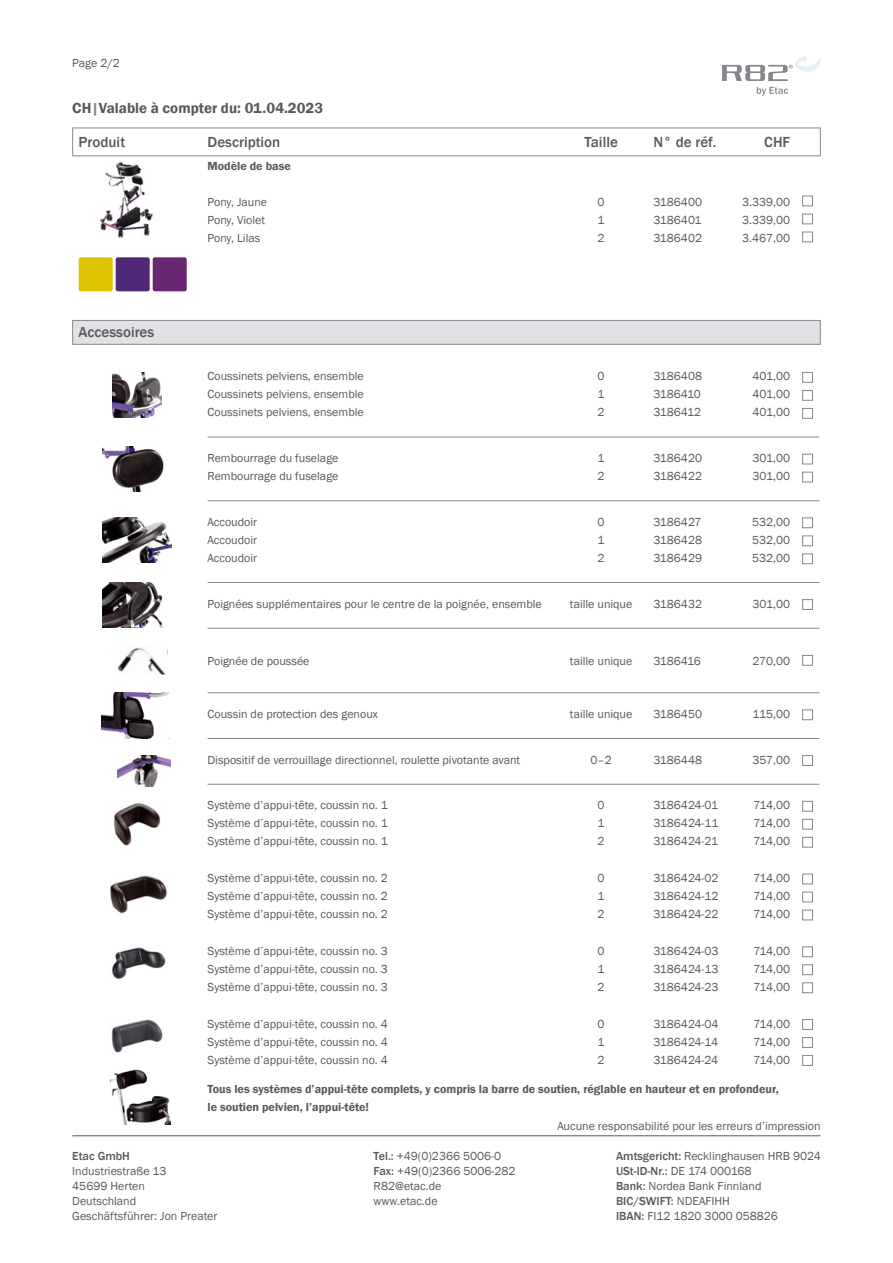
<style>
.page{position:relative;width:893px;height:1263px;background:#fff}
.page>*{position:absolute;margin:0;border:0;box-sizing:border-box;transform-origin:0 0}
.t1{font:500 15px "Franklin Gothic";color:#58595b}
.t2{font:600 15px "Franklin Gothic";color:#58595b}
.t3{font:12px/18px "Franklin Gothic";color:#58595b;text-align:justify}
.t4{font:600 12px/18px "Franklin Gothic";color:#58595b}
.t5{font:500 12px "Franklin Gothic";color:#58595b}
.t6{font:12px "Franklin Gothic";letter-spacing:-.02em;color:#58595b}
.s1{color:#84888c}
.s2{font-weight:500}
</style>
<div class="page">
<svg style="left:722px;top:56px;width:99px;height:25px"></svg>
<svg style="left:757px;top:87px;width:31px;height:9px"></svg>
<hr style="left:555px;top:128px;width:92px;height:1px;background:#84888c">
<hr style="left:647px;top:128px;width:83px;height:1px;background:#84888c">
<svg style="left:72px;top:320px;width:749px;height:25px"></svg>
<hr style="left:72px;top:128px;width:130px;height:1px;background:#84888c">
<svg style="left:72px;top:128px;width:1px;height:27px"></svg>
<hr style="left:202px;top:128px;width:353px;height:1px;background:#84888c">
<hr style="left:730px;top:128px;width:66px;height:1px;background:#84888c">
<hr style="left:72px;top:155px;width:130px;height:1px;background:#84888c">
<hr style="left:202px;top:155px;width:353px;height:1px;background:#84888c">
<hr style="left:555px;top:155px;width:92px;height:1px;background:#84888c">
<hr style="left:647px;top:155px;width:83px;height:1px;background:#84888c">
<hr style="left:730px;top:155px;width:66px;height:1px;background:#84888c">
<svg style="left:796px;top:128px;width:25px;height:28px"></svg>
<img style="left:100px;top:162px;width:53px;height:75px">
<img style="left:79px;top:257px;width:34px;height:34px">
<img style="left:116px;top:257px;width:34px;height:34px">
<img style="left:153px;top:257px;width:34px;height:34px">
<div style="left:802px;top:196px;width:11px;height:10px;border:1px solid #84888c"></div>
<div style="left:802px;top:214px;width:11px;height:10px;border:1px solid #84888c"></div>
<div style="left:802px;top:232px;width:11px;height:10px;border:1px solid #84888c"></div>
<img style="left:112px;top:372px;width:50px;height:45px">
<div style="left:802px;top:372px;width:11px;height:11px;border:1px solid #84888c"></div>
<div style="left:802px;top:390px;width:11px;height:11px;border:1px solid #84888c"></div>
<div style="left:802px;top:408px;width:11px;height:11px;border:1px solid #84888c"></div>
<img style="left:103px;top:446px;width:61px;height:45px">
<hr style="left:208px;top:437px;width:611px;height:1px;background:#84888c">
<div style="left:802px;top:454px;width:11px;height:10px;border:1px solid #84888c"></div>
<div style="left:802px;top:472px;width:11px;height:10px;border:1px solid #84888c"></div>
<hr style="left:208px;top:500px;width:611px;height:1px;background:#84888c">
<img style="left:103px;top:517px;width:68px;height:46px">
<div style="left:802px;top:517px;width:11px;height:11px;border:1px solid #84888c"></div>
<div style="left:802px;top:535px;width:11px;height:11px;border:1px solid #84888c"></div>
<div style="left:802px;top:553px;width:11px;height:11px;border:1px solid #84888c"></div>
<img style="left:103px;top:582px;width:60px;height:46px">
<hr style="left:208px;top:582px;width:611px;height:1px;background:#84888c">
<div style="left:802px;top:599px;width:11px;height:11px;border:1px solid #84888c"></div>
<hr style="left:208px;top:628px;width:611px;height:1px;background:#84888c">
<img style="left:117px;top:647px;width:51px;height:27px">
<div style="left:802px;top:655px;width:11px;height:11px;border:1px solid #84888c"></div>
<img style="left:101px;top:693px;width:68px;height:45px">
<hr style="left:208px;top:692px;width:611px;height:1px;background:#84888c">
<div style="left:802px;top:709px;width:11px;height:11px;border:1px solid #84888c"></div>
<hr style="left:208px;top:738px;width:611px;height:1px;background:#84888c">
<img style="left:117px;top:755px;width:53px;height:31px">
<div style="left:802px;top:755px;width:11px;height:11px;border:1px solid #84888c"></div>
<hr style="left:208px;top:784px;width:611px;height:1px;background:#84888c">
<img style="left:113px;top:803px;width:48px;height:42px">
<div style="left:802px;top:801px;width:11px;height:10px;border:1px solid #84888c"></div>
<div style="left:802px;top:819px;width:11px;height:10px;border:1px solid #84888c"></div>
<div style="left:802px;top:837px;width:11px;height:10px;border:1px solid #84888c"></div>
<img style="left:110px;top:875px;width:57px;height:39px">
<div style="left:802px;top:874px;width:11px;height:10px;border:1px solid #84888c"></div>
<div style="left:802px;top:892px;width:11px;height:10px;border:1px solid #84888c"></div>
<div style="left:802px;top:910px;width:11px;height:10px;border:1px solid #84888c"></div>
<img style="left:111px;top:947px;width:55px;height:32px">
<div style="left:802px;top:946px;width:11px;height:11px;border:1px solid #84888c"></div>
<div style="left:802px;top:964px;width:11px;height:11px;border:1px solid #84888c"></div>
<div style="left:802px;top:982px;width:11px;height:11px;border:1px solid #84888c"></div>
<img style="left:111px;top:1019px;width:52px;height:34px">
<div style="left:802px;top:1019px;width:11px;height:11px;border:1px solid #84888c"></div>
<div style="left:802px;top:1037px;width:11px;height:11px;border:1px solid #84888c"></div>
<div style="left:802px;top:1055px;width:11px;height:11px;border:1px solid #84888c"></div>
<img style="left:110px;top:1069px;width:61px;height:55px">
<hr style="left:72px;top:1135px;width:749px;height:1px;background:#58595b">
<p class="t3" style="left:72px;top:54px;width:49px">Page 2/2</p>
<p class="t2" style="left:72px;top:99px;width:252px">CH<span class="s1">|</span>Valable à compter du: 01.04.2023</p>
<p class="t1" style="left:79px;top:133px;width:48px">Produit</p>
<p class="t1" style="left:208px;top:133px;width:74px">Description</p>
<p class="t1" style="left:584px;top:133px;width:35px">Taille</p>
<p class="t1" style="left:653px;top:133px;width:65px">N° de réf.</p>
<p class="t1" style="left:764px;top:133px;width:27px">CHF</p>
<p class="t4" style="left:208px;top:157px;width:85px">Modèle de base</p>
<p class="t3" style="left:208px;top:193px;width:61px;text-align:left">Pony, Jaune<br>Pony, Violet<br>Pony, Lilas</p>
<p class="t3" style="left:598px;top:193px;width:9px">0<br>1<br>2</p>
<p class="t3" style="left:653px;top:193px;width:50px">3186400<br>3186401<br>3186402</p>
<p class="t3" style="left:742px;top:193px;width:50px">3.339,00<br>3.339,00<br>3.467,00</p>
<p class="t1" style="left:79px;top:323px;width:77px">Accessoires</p>
<p class="t3" style="left:208px;top:368px;width:158px">Coussinets pelviens, ensemble Coussinets pelviens, ensemble Coussinets pelviens, ensemble</p>
<p class="t3" style="left:598px;top:368px;width:9px">0<br>1<br>2</p>
<p class="t3" style="left:653px;top:368px;width:50px">3186408<br>3186410<br>3186412</p>
<p class="t3" style="left:753px;top:368px;width:39px">401,00<br>401,00<br>401,00</p>
<p class="t3" style="left:208px;top:449px;width:132px">Rembourrage du fuselage<br>Rembourrage du fuselage</p>
<p class="t3" style="left:598px;top:449px;width:9px">1<br>2</p>
<p class="t3" style="left:653px;top:449px;width:50px">3186420<br>3186422</p>
<p class="t3" style="left:753px;top:449px;width:39px">301,00<br>301,00</p>
<p class="t3" style="left:208px;top:513px;width:51px">Accoudoir Accoudoir Accoudoir</p>
<p class="t3" style="left:598px;top:513px;width:9px">0<br>1<br>2</p>
<p class="t3" style="left:653px;top:513px;width:50px">3186427<br>3186428<br>3186429</p>
<p class="t3" style="left:752px;top:513px;width:40px">532,00<br>532,00<br>532,00</p>
<p class="t3" style="left:208px;top:595px;width:336px">Poignées supplémentaires pour le centre de la poignée, ensemble</p>
<p class="t3" style="left:570px;top:595px;width:64px">taille unique</p>
<p class="t3" style="left:653px;top:595px;width:50px">3186432</p>
<p class="t3" style="left:753px;top:595px;width:39px">301,00</p>
<p class="t3" style="left:208px;top:652px;width:103px">Poignée de poussée</p>
<p class="t3" style="left:570px;top:652px;width:64px">taille unique</p>
<p class="t6" style="left:653px;top:653px;width:49px">3186416</p>
<p class="t3" style="left:753px;top:652px;width:39px">270,00</p>
<p class="t3" style="left:208px;top:705px;width:172px">Coussin de protection des genoux</p>
<p class="t3" style="left:570px;top:705px;width:64px">taille unique</p>
<p class="t3" style="left:653px;top:705px;width:50px">3186450</p>
<p class="t3" style="left:752px;top:705px;width:39px">115,00</p>
<p class="t3" style="left:208px;top:751px;width:314px">Dispositif de verrouillage directionnel, roulette pivotante avant</p>
<p class="t3" style="left:591px;top:751px;width:23px">0–2</p>
<p class="t3" style="left:653px;top:751px;width:50px">3186448</p>
<p class="t3" style="left:753px;top:751px;width:39px">357,00</p>
<p class="t3" style="left:208px;top:797px;width:182px">Système d’appui-tête, coussin no. 1<br>Système d’appui-tête, coussin no. 1<br>Système d’appui-tête, coussin no. 1</p>
<p class="t3" style="left:598px;top:797px;width:9px">0<br>1<br>2</p>
<p class="t3" style="left:653px;top:797px;width:66px">3186424-01<br>3186424-11<br>3186424-21</p>
<p class="t3" style="left:753px;top:797px;width:38px">714,00<br>714,00<br>714,00</p>
<p class="t3" style="left:208px;top:869px;width:182px">Système d’appui-tête, coussin no. 2<br>Système d’appui-tête, coussin no. 2<br>Système d’appui-tête, coussin no. 2</p>
<p class="t3" style="left:598px;top:869px;width:9px">0<br>1<br>2</p>
<p class="t3" style="left:653px;top:869px;width:67px">3186424-02<br>3186424-12<br>3186424-22</p>
<p class="t3" style="left:753px;top:869px;width:38px">714,00<br>714,00<br>714,00</p>
<p class="t3" style="left:208px;top:942px;width:182px">Système d’appui-tête, coussin no. 3<br>Système d’appui-tête, coussin no. 3<br>Système d’appui-tête, coussin no. 3</p>
<p class="t3" style="left:598px;top:942px;width:9px">0<br>1<br>2</p>
<p class="t3" style="left:653px;top:942px;width:67px">3186424-03<br>3186424-13<br>3186424-23</p>
<p class="t3" style="left:753px;top:942px;width:38px">714,00<br>714,00<br>714,00</p>
<p class="t3" style="left:208px;top:1015px;width:182px">Système d’appui-tête, coussin no. 4<br>Système d’appui-tête, coussin no. 4<br>Système d’appui-tête, coussin no. 4</p>
<p class="t3" style="left:598px;top:1015px;width:9px">0<br>1<br>2</p>
<p class="t3" style="left:653px;top:1015px;width:67px">3186424-04<br>3186424-14<br>3186424-24</p>
<p class="t3" style="left:753px;top:1015px;width:38px">714,00<br>714,00<br>714,00</p>
<p class="t4" style="left:208px;top:1080px;width:573px">Tous les systèmes d’appui-tête complets, y compris la barre de soutien, réglable en hauteur et en profondeur, le soutien pelvien, l’appui-tête!</p>
<p class="t3" style="left:557px;top:1117px;width:265px">Aucune responsabilité pour les erreurs d’impression</p>
<p class="t5" style="left:72px;top:1149px;width:59px">Etac GmbH</p>
<p class="t3" style="left:72px;top:1164px;width:147px;line-height:15px;text-align:left">Industriestraße 13<br>45699 Herten<br>Deutschland<br>Geschäftsführer: Jon Preater</p>
<p class="t3" style="left:374px;top:1149px;width:143px;line-height:15px;text-align:left"><span class="s2">Tel.:</span> +49(0)2366 5006-0<br><span class="s2">Fax:</span> +49(0)2366 5006-282<br>R82@etac.de<br>www.etac.de</p>
<p class="t3" style="left:616px;top:1149px;width:206px;line-height:15px;text-align:left"><span class="s2">Amtsgericht:</span> Recklinghausen HRB 9024<br><span class="s2">USt-ID-Nr.:</span> DE 174 000168<br><span class="s2">Bank:</span> Nordea Bank Finnland<br><span class="s2">BIC/SWIFT:</span> NDEAFIHH<br><span class="s2">IBAN:</span> FI12 1820 3000 058826</p>
</div>
